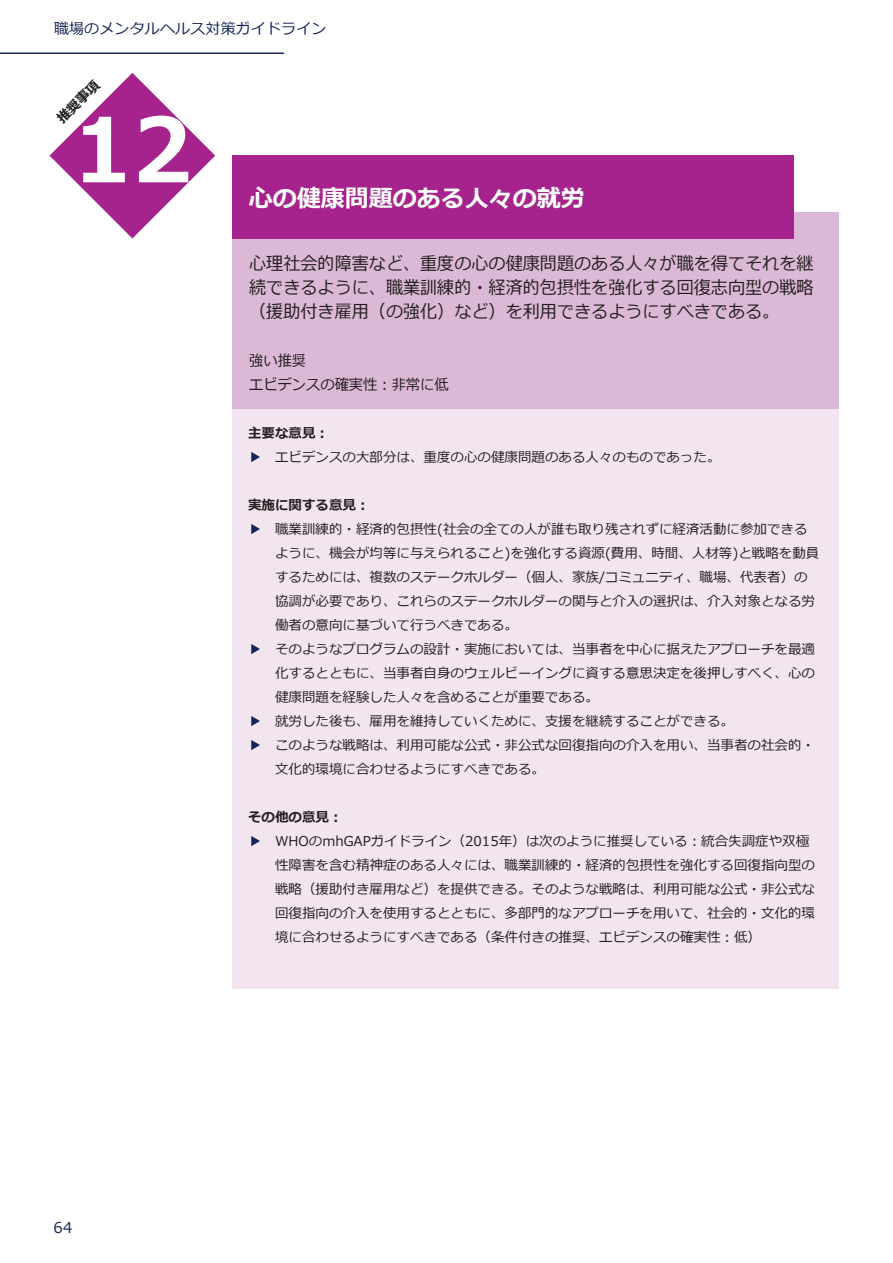
<style>
.page{position:relative;width:893px;height:1263px;background:#fff}
.page>*{position:absolute;margin:0;border:0;box-sizing:border-box;transform-origin:0 0}
._11_16_Reg_JU_Left{font:700 88.95px "Meiryo";color:#fff}
._35_Bold_Left{font:700 24px/28.8px "Meiryo";color:#fff}
._15_Bold_Left{font:18px/24px "Meiryo";color:#231f20;text-align:justify;scale:.95 1}
.t1{font:15px "Meiryo";letter-spacing:.01em;color:#182757}
._15_Bold_Left-2{font:italic 15px/24px "Meiryo";color:#231f20;scale:.95 1}
.t2{font:13.5px/24px "Meiryo";color:#231f20}
.t3{font:italic 13.5px/24px "Meiryo";color:#231f20}
._15_Bold_Left-3{font:700 13.5px "Meiryo";color:#231f20}
._11_16_Reg_JU_Left-2{font:700 13.5px "Meiryo";color:#231f20}
.s1{font-weight:700;color:#fff}
.s2{font-weight:700;font-style:normal;color:#fff}
.s3{font-style:normal}
</style>
<div class="page">
<hr style="left:0;top:53px;width:284px;height:1px;background:#182757">
<svg style="left:50px;top:73px;width:165px;height:165px"></svg>
<div style="left:232px;top:234px;width:607px;height:755px;background:#f2e5ef"></div>
<div style="left:232px;top:212px;width:607px;height:196px;background:#dbb8d5"></div>
<div style="left:232px;top:156px;width:561px;height:83px;background:#a6228c"></div>
<p class="t1" style="left:54px;top:18px;width:274px">職場のメンタルヘルス対策ガイドライン</p>
<p class="_11_16_Reg_JU_Left-2" style="left:53px;top:114px;width:56px;rotate:-45deg">推奨事項</p>
<p class="_11_16_Reg_JU_Left" style="left:72px;top:88px;width:122px">12</p>
<p class="_35_Bold_Left" style="left:249px;top:169px;width:385px">メンタルヘルスの管理監督者トレーニング</p>
<p class="_35_Bold_Left" style="left:249px;top:185px;width:338px">心の健康問題のある人々の就労</p>
<p class="_15_Bold_Left" style="left:249px;top:252px;width:596px">心理社会的障害など、重度の心の健康問題のある人々が職を得てそれを継続できるように、職業訓練的・経済的包摂性を強化する回復志向型の戦略（援助付き雇用（の強化）など）を利用できるようにすべきである。</p>
<p class="_15_Bold_Left-2" style="left:249px;top:349px;width:211px">強い推奨<br>エビデンスの確実性：非常に低</p>
<p class="_15_Bold_Left-3" style="left:248px;top:424px;width:82px">主要な意見：</p>
<p class="t2" style="left:248px;top:446px;width:474px"><span class="s1">▶</span> エビデンスの大部分は、重度の心の健康問題のある人々のものであった。</p>
<p class="_15_Bold_Left-3" style="left:248px;top:496px;width:123px">実施に関する意見：</p>
<p class="t2" style="left:275px;top:518px;width:546px;text-indent:-27px"><span class="s1">▶</span> 職業訓練的・経済的包摂性(社会の全ての人が誰も取り残されずに経済活動に参加できるように、機会が均等に与えられること)を強化する資源(費用、時間、人材等)と戦略を動員するためには、複数のステークホルダー（個人、家族/コミュニティ、職場、代表者）の協調が必要であり、これらのステークホルダーの関与と介入の選択は、介入対象となる労働者の意向に基づいて行うべきである。</p>
<p class="t2" style="left:275px;top:638px;width:542px;text-align:justify;text-indent:-27px"><span class="s1">▶</span> そのようなプログラムの設計・実施においては、当事者を中心に据えたアプローチを最適化するとともに、当事者自身のウェルビーイングに資する意思決定を後押しすべく、心の健康問題を経験した人々を含めることが重要である。</p>
<p class="t2" style="left:248px;top:710px;width:488px"><span class="s1">▶</span> 就労した後も、雇用を維持していくために、支援を継続することができる。</p>
<p class="t2" style="left:275px;top:734px;width:542px;text-indent:-27px"><span class="s1">▶</span> このような戦略は、利用可能な公式・非公式な回復指向の介入を用い、当事者の社会的・文化的環境に合わせるようにすべきである。</p>
<p class="_15_Bold_Left-3" style="left:248px;top:808px;width:96px">その他の意見：</p>
<p class="t3" style="left:275px;top:830px;width:542px;text-indent:-27px"><span class="s2">▶</span> <span class="s3">WHOのmhGAPガイドライン（2015年）は次のように推奨している：</span>統合失調症や双極性障害を含む精神症のある人々には、職業訓練的・経済的包摂性を強化する回復指向型の戦略（援助付き雇用など）を提供できる<span class="s3">。</span>そのような戦略は、利用可能な公式・非公式な回復指向の介入を使用するとともに、多部門的なアプローチを用いて、社会的・文化的環境に合わせるようにすべきである（条件付きの推奨、エビデンスの確実性：低）</p>
<p class="t1" style="left:54px;top:1216px;width:20px">64</p>
</div>
